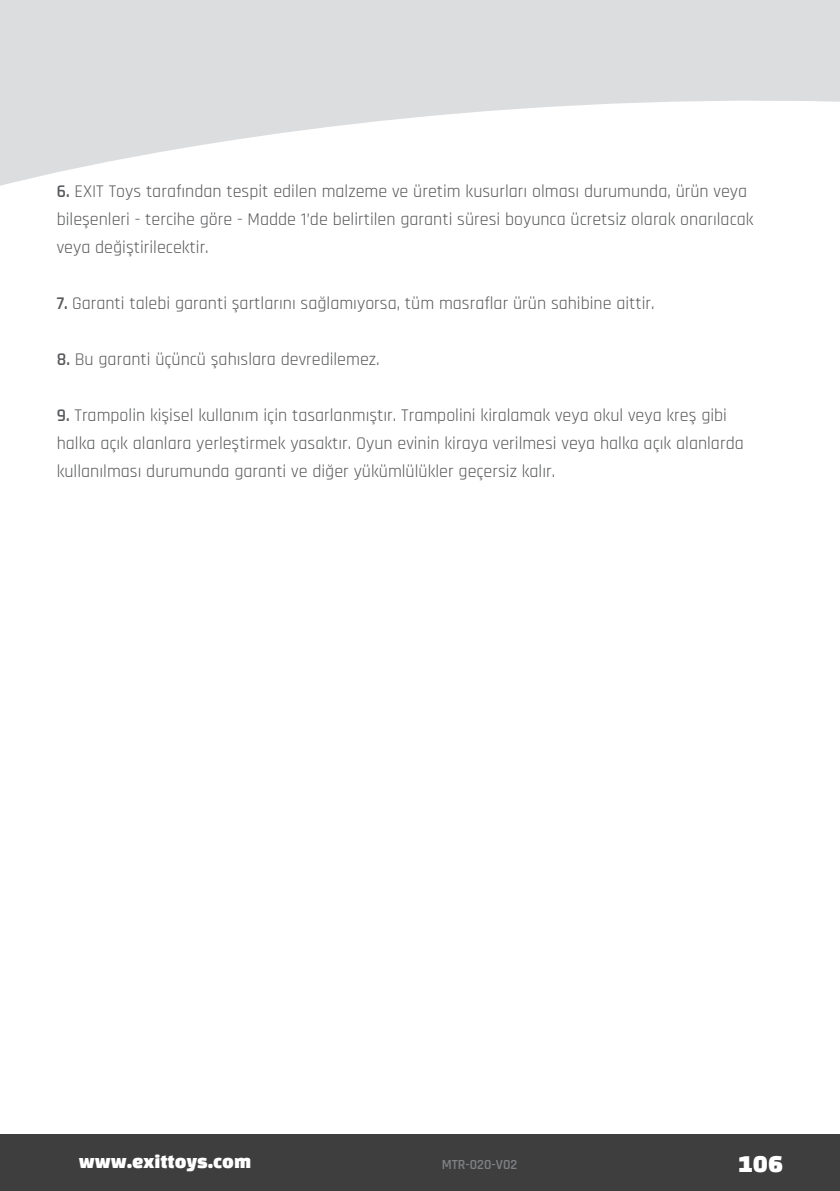
<style>
.page{position:relative;width:840px;height:1191px;background:#fff}
.page>*{position:absolute;margin:0;border:0;box-sizing:border-box;transform-origin:0 0}
.t1{font:25.2px "Changa One";color:#fff}
.t2{font:20px "Changa One";color:#fff}
.t3{font:18px/28px "Rajdhani";color:#57585a}
.t4{font:600 14px "Rajdhani";color:#808285}
.s1{font-weight:600}
</style>
<div class="page">
<svg style="left:0;top:0;width:839px;height:186px;fill:#dcdddf"></svg>
<div style="left:0;top:1134px;width:839px;height:57px;background:#3e3e3f"></div>
<p class="t3" style="left:57px;top:178px;width:698px"><span class="s1">6.</span> EXIT Toys tarafından tespit edilen malzeme ve üretim kusurları olması durumunda, ürün veya bileşenleri - tercihe göre - Madde 1’de belirtilen garanti süresi boyunca ücretsiz olarak onarılacak veya değiştirilecektir.</p>
<p class="t3" style="left:57px;top:290px;width:599px"><span class="s1">7.</span> Garanti talebi garanti şartlarını sağlamıyorsa, tüm masraflar ürün sahibine aittir.</p>
<p class="t3" style="left:57px;top:346px;width:324px"><span class="s1">8.</span> Bu garanti üçüncü şahıslara devredilemez.</p>
<p class="t3" style="left:57px;top:402px;width:688px"><span class="s1">9.</span> Trampolin kişisel kullanım için tasarlanmıştır. Trampolini kiralamak veya okul veya kreş gibi halka açık alanlara yerleştirmek yasaktır. Oyun evinin kiraya verilmesi veya halka açık alanlarda kullanılması durumunda garanti ve diğer yükümlülükler geçersiz kalır.</p>
<p class="t2" style="left:79px;top:1149px;width:174px">www.exittoys.com</p>
<p class="t4" style="left:441px;top:1156px;width:77px">MTR-020-V02</p>
<h1 class="t1" style="left:737px;top:1149px;width:47px">106</h1>
</div>
